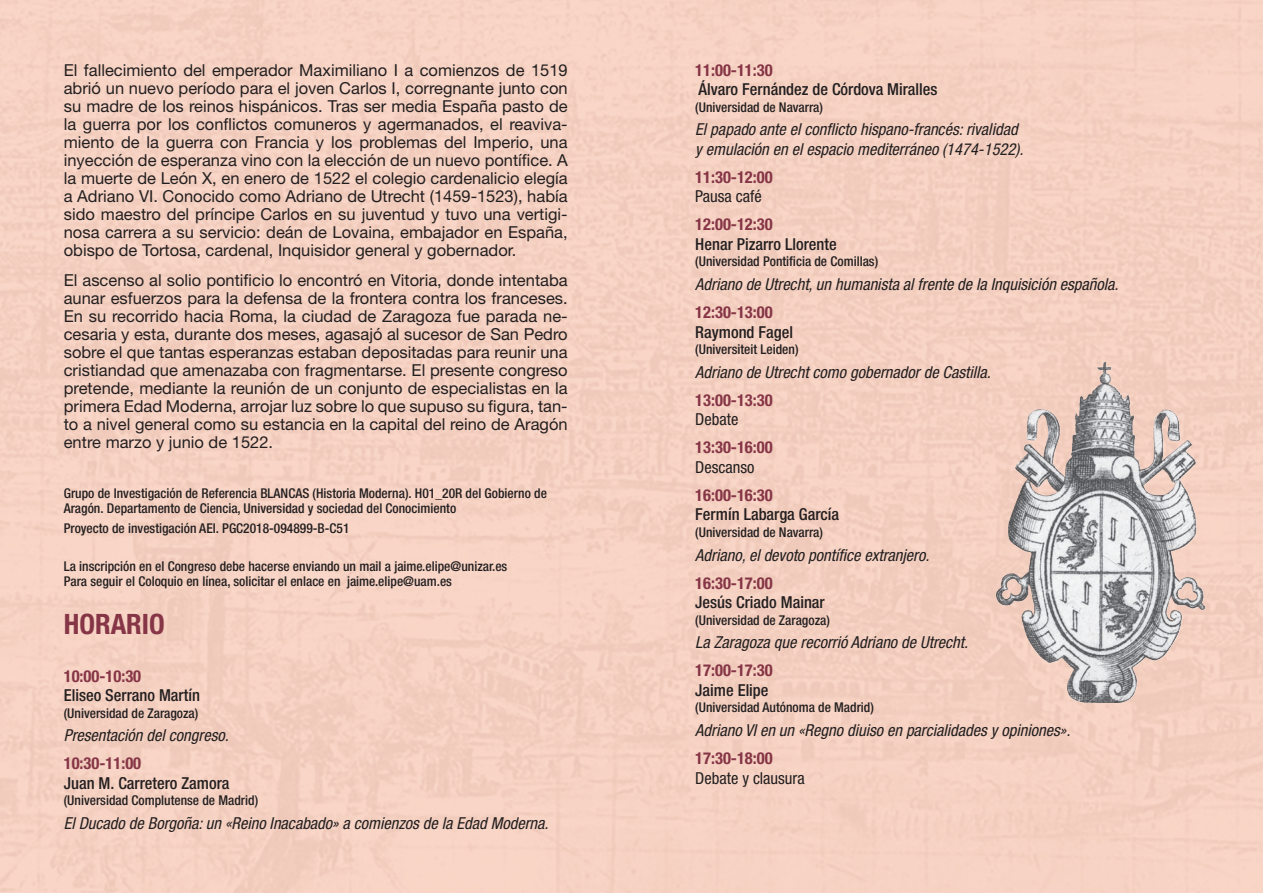
<style>
.page{position:relative;width:1263px;height:893px;background:#f5d1c2}
.page>*{position:absolute;margin:0;border:0;box-sizing:border-box;transform-origin:0 0}
.t1{font:700 condensed 28.05px "Helvetica Neue LT Std";color:#863546}
.t2{font:16.5px/18px "Helvetica Neue LT Std";color:#231f20;text-align:justify}
.t3{font:italic condensed 16.5px/19.5px "Helvetica Neue LT Std";color:#231f20}
.t4{font:500 condensed 16.5px "Helvetica Neue LT Std";color:#231f20}
.t5{font:700 condensed 16.5px "Helvetica Neue LT Std";color:#863546}
.t6{font:condensed 16.5px "Helvetica Neue LT Std";color:#231f20}
.t7{font:500 condensed 13.5px/15px "Helvetica Neue LT Std";color:#231f20}
</style>
<div class="page">
<img style="left:996px;top:362px;width:208px;height:340px">
<p class="t2" style="left:64px;top:60px;width:505px">El fallecimiento del emperador Maximiliano I a comienzos de 1519 abrió un nuevo período para el joven Carlos I, corregnante junto con su madre de los reinos hispánicos. Tras ser media España pasto de la guerra por los conflictos comuneros y agermanados, el reaviva&shy;miento de la guerra con Francia y los problemas del Imperio, una inyección de esperanza vino con la elección de un nuevo pontífice. A la muerte de León X, en enero de 1522 el colegio cardenalicio elegía a Adriano VI. Conocido como Adriano de Utrecht (1459-1523), había sido maestro del príncipe Carlos en su juventud y tuvo una vertigi&shy;nosa carrera a su servicio: deán de Lovaina, embajador en España, obispo de Tortosa, cardenal, Inquisidor general y gobernador.</p>
<p class="t2" style="left:64px;top:271px;width:505px">El ascenso al solio pontificio lo encontró en Vitoria, donde intentaba aunar esfuerzos para la defensa de la frontera contra los franceses.<br>En su recorrido hacia Roma, la ciudad de Zaragoza fue parada ne&shy;cesaria y esta, durante dos meses, agasajó al sucesor de San Pedro sobre el que tantas esperanzas estaban depositadas para reunir una cristiandad que amenazaba con fragmentarse. El presente congreso pretende, mediante la reunión de un conjunto de especialistas en la primera Edad Moderna, arrojar luz sobre lo que supuso su figura, tan&shy;to a nivel general como su estancia en la capital del reino de Aragón entre marzo y junio de 1522.</p>
<p class="t7" style="left:64px;top:486px;width:485px">Grupo de Investigación de Referencia BLANCAS (Historia Moderna). H01_20R del Gobierno de<br>Aragón. Departamento de Ciencia, Universidad y sociedad del Conocimiento</p>
<p class="t7" style="left:64px;top:520px;width:287px">Proyecto de investigación AEI. PGC2018-094899-B-C51</p>
<p class="t7" style="left:64px;top:559px;width:445px">La inscripción en el Congreso debe hacerse enviando un mail a jaime.elipe@unizar.es<br>Para seguir el Coloquio en línea, solicitar el enlace en jaime.elipe@uam.es</p>
<h1 class="t1" style="left:64px;top:607px;width:103px">HORARIO</h1>
<p class="t5" style="left:64px;top:666px;width:79px">10:00-10:30</p>
<p class="t4" style="left:64px;top:685px;width:138px">Eliseo Serrano Martín</p>
<p class="t7" style="left:64px;top:705px;width:136px">(Universidad de Zaragoza)</p>
<p class="t3" style="left:64px;top:726px;width:166px">Presentación del congreso.</p>
<p class="t5" style="left:64px;top:754px;width:79px">10:30-11:00</p>
<p class="t4" style="left:64px;top:773px;width:167px">Juan M. Carretero Zamora</p>
<p class="t7" style="left:64px;top:793px;width:196px">(Universidad Complutense de Madrid)</p>
<p class="t3" style="left:64px;top:814px;width:486px">El Ducado de Borgoña: un «Reino Inacabado» a comienzos de la Edad Moderna.</p>
<p class="t5" style="left:695px;top:60px;width:79px">11:00-11:30</p>
<p class="t4" style="left:699px;top:79px;width:240px">Álvaro Fernández de Córdova Miralles</p>
<p class="t7" style="left:695px;top:99px;width:129px">(Universidad de Navarra)</p>
<p class="t3" style="left:695px;top:120px;width:330px">El papado ante el conflicto hispano-francés: rivalidad y emulación en el espacio mediterráneo (1474-1522).</p>
<p class="t5" style="left:695px;top:167px;width:79px">11:30-12:00</p>
<p class="t6" style="left:695px;top:187px;width:68px">Pausa café</p>
<p class="t5" style="left:695px;top:214px;width:79px">12:00-12:30</p>
<p class="t4" style="left:695px;top:234px;width:143px">Henar Pizarro Llorente</p>
<p class="t7" style="left:695px;top:254px;width:184px">(Universidad Pontificia de Comillas)</p>
<p class="t3" style="left:695px;top:275px;width:425px">Adriano de Utrecht, un humanista al frente de la Inquisición española.</p>
<p class="t5" style="left:695px;top:302px;width:79px">12:30-13:00</p>
<p class="t4" style="left:695px;top:322px;width:99px">Raymond Fagel</p>
<p class="t7" style="left:695px;top:342px;width:105px">(Universiteit Leiden)</p>
<p class="t3" style="left:695px;top:363px;width:297px">Adriano de Utrecht como gobernador de Castilla.</p>
<p class="t5" style="left:695px;top:390px;width:79px">13:00-13:30</p>
<p class="t6" style="left:695px;top:410px;width:45px">Debate</p>
<p class="t5" style="left:695px;top:437px;width:79px">13:30-16:00</p>
<p class="t6" style="left:695px;top:457px;width:61px">Descanso</p>
<p class="t5" style="left:695px;top:485px;width:79px">16:00-16:30</p>
<p class="t4" style="left:695px;top:505px;width:145px">Fermín Labarga García</p>
<p class="t7" style="left:695px;top:524px;width:129px">(Universidad de Navarra)</p>
<p class="t3" style="left:695px;top:545px;width:236px">Adriano, el devoto pontífice extranjero.</p>
<p class="t5" style="left:695px;top:573px;width:79px">16:30-17:00</p>
<p class="t4" style="left:695px;top:592px;width:131px">Jesús Criado Mainar</p>
<p class="t7" style="left:695px;top:612px;width:136px">(Universidad de Zaragoza)</p>
<p class="t3" style="left:695px;top:633px;width:274px">La Zaragoza que recorrió Adriano de Utrecht.</p>
<p class="t5" style="left:695px;top:660px;width:79px">17:00-17:30</p>
<p class="t4" style="left:695px;top:680px;width:75px">Jaime Elipe</p>
<p class="t7" style="left:695px;top:700px;width:180px">(Universidad Autónoma de Madrid)</p>
<p class="t3" style="left:695px;top:721px;width:376px">Adriano VI en un «Regno diuiso en parcialidades y opiniones».</p>
<p class="t5" style="left:695px;top:748px;width:79px">17:30-18:00</p>
<p class="t6" style="left:695px;top:768px;width:111px">Debate y clausura</p>
</div>
